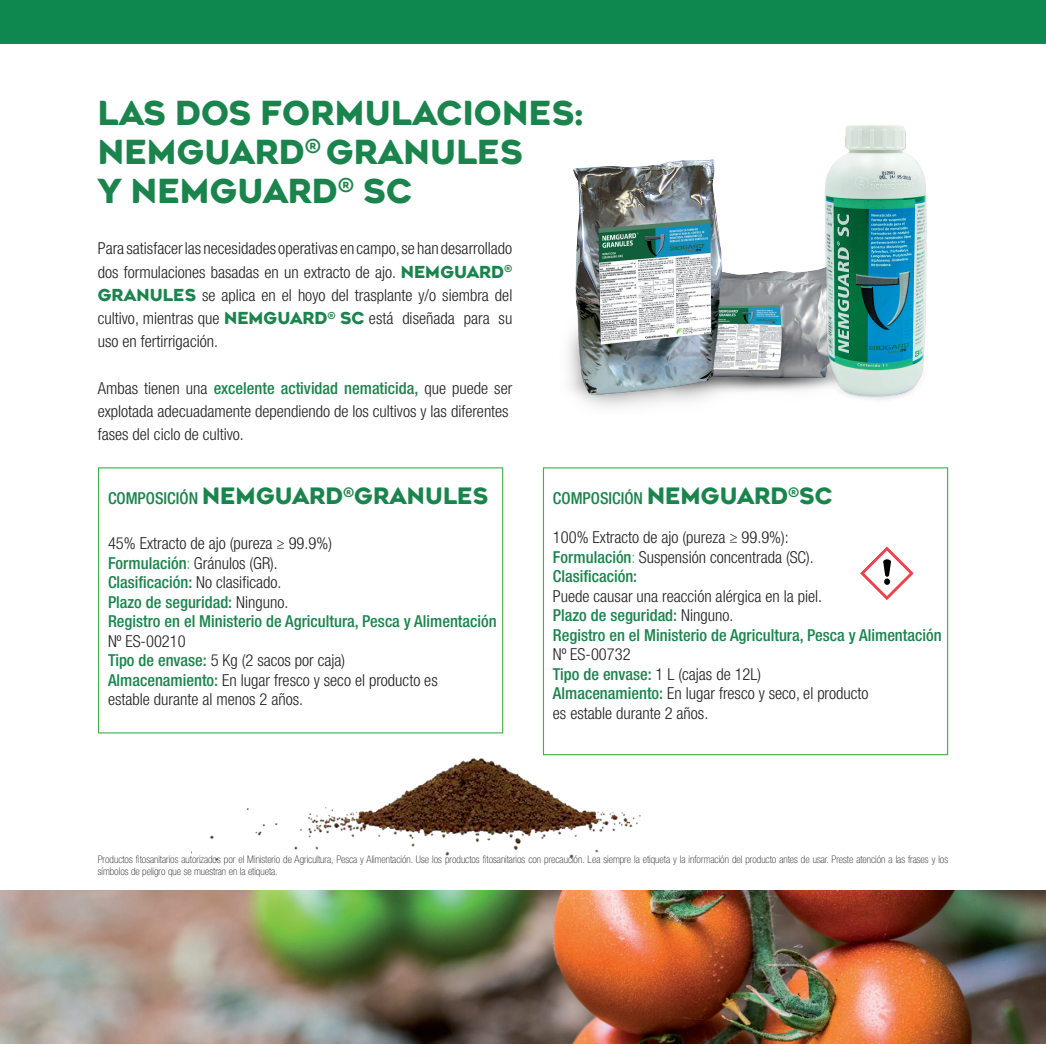
<style>
.page{position:relative;width:1046px;height:1046px;background:#fff}
.page>*{position:absolute;margin:0;border:0;box-sizing:border-box;transform-origin:0 0}
.t1{font:700 33px/39px "Agenor";color:#1b844d}
.t2{font:700 22.5px "Agenor";color:#1b844d}
.t3{font:300 condensed 16.5px/19.5px "Helvetica Neue LT Std";color:#231f20}
.t4{font:500 condensed 16.5px/19.5px "Helvetica Neue LT Std";color:#1b844d}
.t5{font:100 condensed 10.5px/12px "Helvetica Neue LT Std";color:#231f20}
.s1{font-family:"Agenor";font-weight:700;font-stretch:normal;color:#1b844d}
.s2{font-weight:500;color:#1b844d}
.s3{font-family:"Helvetica Neue LT Std";font-weight:500;font-stretch:condensed;font-size:16.5px}
.s4{font-weight:300;color:#231f20}
.s5{font-weight:300;color:#40ae49}
.s6{font-family:"Agenor";font-weight:700;font-stretch:normal;font-size:22.5px}
.s7{color:#40ae49}
</style>
<div class="page">
<div style="left:0;top:0;width:1046px;height:43px;background:#0e884e"></div>
<img style="left:0;top:890px;width:1046px;height:153px">
<div style="left:98px;top:467px;width:405px;height:266px;border:1px solid #40ae49"></div>
<div style="left:543px;top:467px;width:405px;height:288px;border:1px solid #40ae49"></div>
<img style="left:191px;top:755px;width:455px;height:137px">
<img style="left:568px;top:159px;width:230px;height:248px">
<img style="left:798px;top:125px;width:129px;height:275px">
<svg style="left:860px;top:546px;width:53px;height:54px"></svg>
<h1 class="t1" style="left:98px;top:95px;width:486px">LAS DOS FORMULACIONES:<br>NEMGUARD<sup>®</sup> GRANULES<br>Y NEMGUARD<sup>®</sup> SC</h1>
<p class="t3" style="left:98px;top:237px;width:416px;line-height:23.2px;text-align:justify">Para satisfacer las necesidades operativas en campo, se han desarrollado dos formulaciones basadas en un extracto de ajo. <span class="s1">NEMGUARD</span><sup>® </sup><span class="s1">GRANULES</span> se aplica en el hoyo del trasplante y/o siembra del cultivo, mientras que <span class="s1">NEMGUARD</span><sup>®</sup> <span class="s1">SC</span> está diseñada para su uso en fertirrigación.</p>
<p class="t3" style="left:98px;top:376px;width:416px;line-height:23.2px">Ambas tienen una <span class="s2">excelente actividad nematicida,</span> que puede ser explotada adecuadamente dependiendo de los cultivos y las diferentes fases del ciclo de cultivo.</p>
<h2 class="t2" style="left:108px;top:483px;width:382px"><span class="s3">COMPOSICIÓN</span> NEMGUARD<sup>®</sup>GRANULES</h2>
<p class="t4" style="left:108px;top:533px;width:390px"><span class="s4">45% Extracto de ajo (pureza ≥ 99.9%)<br></span>Formulación<span class="s5">:</span> <span class="s4">Gránulos (GR).<br></span>Clasificación: <span class="s4">No clasificado.<br></span>Plazo de seguridad: <span class="s4">Ninguno.<br></span>Registro en el Ministerio de Agricultura, Pesca y Alimentación</p>
<p class="t3" style="left:108px;top:631px;width:331px">Nº ES-00210<br><span class="s2">Tipo de envase:</span> 5 Kg (2 sacos por caja)<br><span class="s2">Almacenamiento:</span> En lugar fresco y seco el producto es estable durante al menos 2 años.</p>
<p class="t4" style="left:553px;top:488px;width:281px">COMPOSICIÓN <span class="s6">NEMGUARD</span><sup>®</sup><span class="s6">SC</span></p>
<p class="t3" style="left:553px;top:527px;width:262px">100% Extracto de ajo (pureza ≥ 99.9%):<br><span class="s2">Formulación</span><span class="s7">:</span> Suspensión concentrada (SC).<br><span class="s2">Clasificación:</span></p>
<p class="t4" style="left:553px;top:586px;width:390px"><span class="s4">Puede causar una reacción alérgica en la piel.<br></span>Plazo de seguridad: <span class="s4">Ninguno.<br></span>Registro en el Ministerio de Agricultura, Pesca y Alimentación</p>
<p class="t3" style="left:553px;top:644px;width:317px">Nº ES-00732<br><span class="s2">Tipo de envase:</span> 1 L (cajas de 12L)<br><span class="s2">Almacenamiento:</span> En lugar fresco y seco, el producto es estable durante 2 años.</p>
<p class="t5" style="left:98px;top:853px;width:852px">Productos fitosanitarios autorizados por el Ministerio de Agricultura, Pesca y Alimentación. Use los productos fitosanitarios con precaución. Lea siempre la etiqueta y la información del producto antes de usar. Preste atención a las frases y los símbolos de peligro que se muestran en la etiqueta.</p>
</div>
